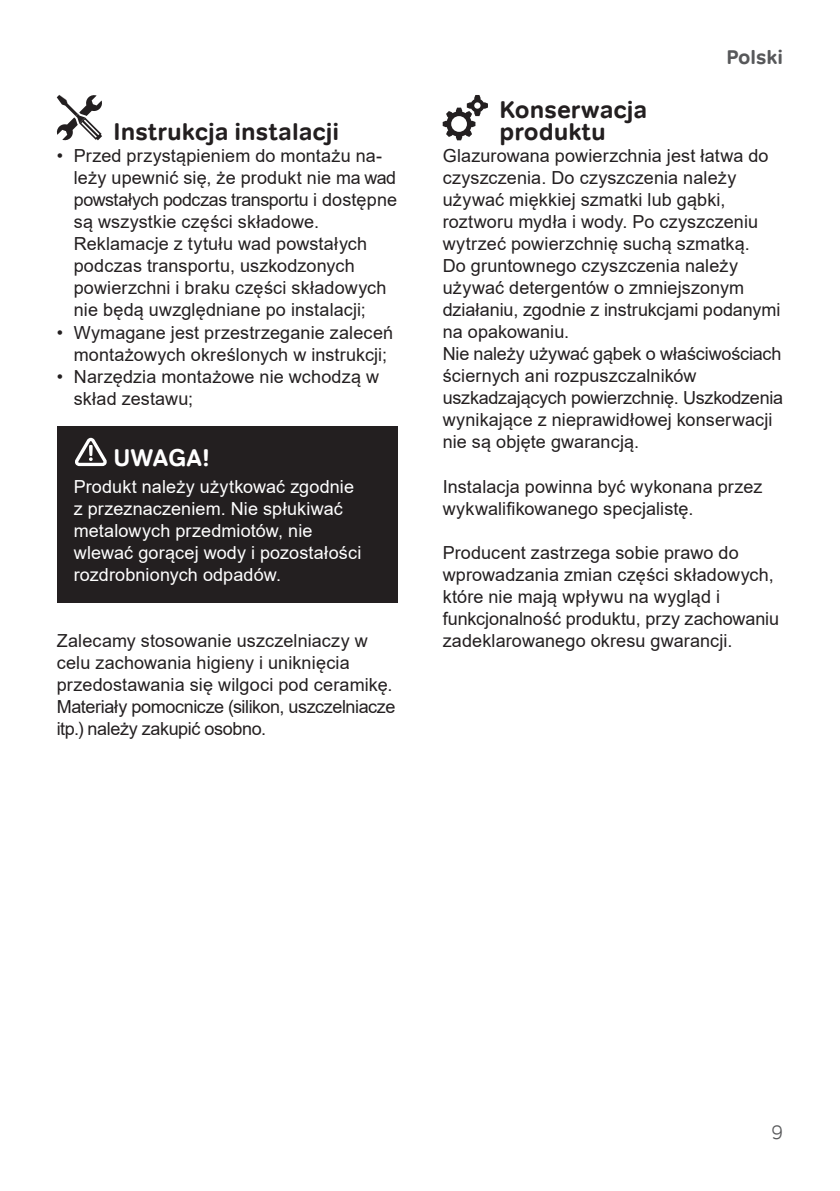
<style>
.page{position:relative;width:840px;height:1191px;background:#fff}
.page>*{position:absolute;margin:0;border:0;box-sizing:border-box;transform-origin:0 0}
.Title_1{font:700 24px/22px "Tondo Corp";color:#231f20}
.Title_1_warning{font:700 24px "Tondo Corp";letter-spacing:-.005em;color:#fff}
.t1{font:700 20px "Tondo Corp";color:#57585a}
.t2{font:300 20px "Tondo Corp";color:#57585a}
.Base_txt{font:18px/22px "Arial";letter-spacing:.005em;color:#231f20}
.Base_text_attention{font:18px/22px "Arial";letter-spacing:.01em;color:#fff}
</style>
<div class="page">
<div style="left:57px;top:426px;width:340px;height:176px;background:#231f20"></div>
<svg style="left:442px;top:95px;width:45px;height:45px"></svg>
<svg style="left:56px;top:95px;width:46px;height:46px"></svg>
<svg style="left:75px;top:438px;width:32px;height:28px"></svg>
<p class="Title_1" style="left:113px;top:121px;width:227px">Instrukcja instalacji</p>
<p class="Base_txt" style="left:74px;top:145px;width:325px;text-indent:-17px">• Przed przystąpieniem do montażu na&shy;leży upewnić się, że produkt nie ma wad powstałych podczas transportu i dostępne są wszystkie części składowe.<br>Reklamacje z tytułu wad powstałych podczas transportu, uszkodzonych powierzchni i braku części składowych nie będą uwzględniane po instalacji;</p>
<p class="Base_txt" style="left:57px;top:321px;width:338px;text-align:center">• Wymagane jest przestrzeganie zaleceń montażowych określonych w instrukcji;</p>
<p class="Base_txt" style="left:74px;top:365px;width:306px;text-indent:-17px">• Narzędzia montażowe nie wchodzą w skład zestawu;</p>
<p class="Title_1_warning" style="left:113px;top:442px;width:97px">UWAGA!</p>
<p class="Base_text_attention" style="left:74px;top:475px;width:289px">Produkt należy użytkować zgodnie z przeznaczeniem. Nie spłukiwać metalowych przedmiotów, nie wlewać gorącej wody i pozostałości rozdrobnionych odpadów.</p>
<p class="Base_txt" style="left:57px;top:629px;width:340px">Zalecamy stosowanie uszczelniaczy w celu zachowania higieny i uniknięcia przedostawania się wilgoci pod ceramikę.<br>Materiały pomocnicze (silikon, uszczelniacze itp.) należy zakupić osobno.</p>
<p class="t1" style="left:726px;top:45px;width:58px">Polski</p>
<p class="Title_1" style="left:499px;top:99px;width:149px">Konserwacja produktu</p>
<p class="Base_txt" style="left:442px;top:145px;width:327px">Glazurowana powierzchnia jest łatwa do czyszczenia. Do czyszczenia należy używać miękkiej szmatki lub gąbki, roztworu mydła i wody. Po czyszczeniu wytrzeć powierzchnię suchą szmatką.</p>
<p class="Base_txt" style="left:442px;top:255px;width:339px">Do gruntownego czyszczenia należy używać detergentów o zmniejszonym działaniu, zgodnie z instrukcjami podanymi na opakowaniu.</p>
<p class="Base_txt" style="left:442px;top:343px;width:342px">Nie należy używać gąbek o właściwościach ściernych ani rozpuszczalników uszkadzających powierzchnię. Uszkodzenia wynikające z nieprawidłowej konserwacji nie są objęte gwarancją.</p>
<p class="Base_txt" style="left:442px;top:475px;width:321px">Instalacja powinna być wykonana przez wykwalifikowanego specjalistę.</p>
<p class="Base_txt" style="left:442px;top:541px;width:338px">Producent zastrzega sobie prawo do wprowadzania zmian części składowych, które nie mają wpływu na wygląd i funkcjonalność produktu, przy zachowaniu zadeklarowanego okresu gwarancji.</p>
<p class="t2" style="left:770px;top:1120px;width:14px">9</p>
</div>
